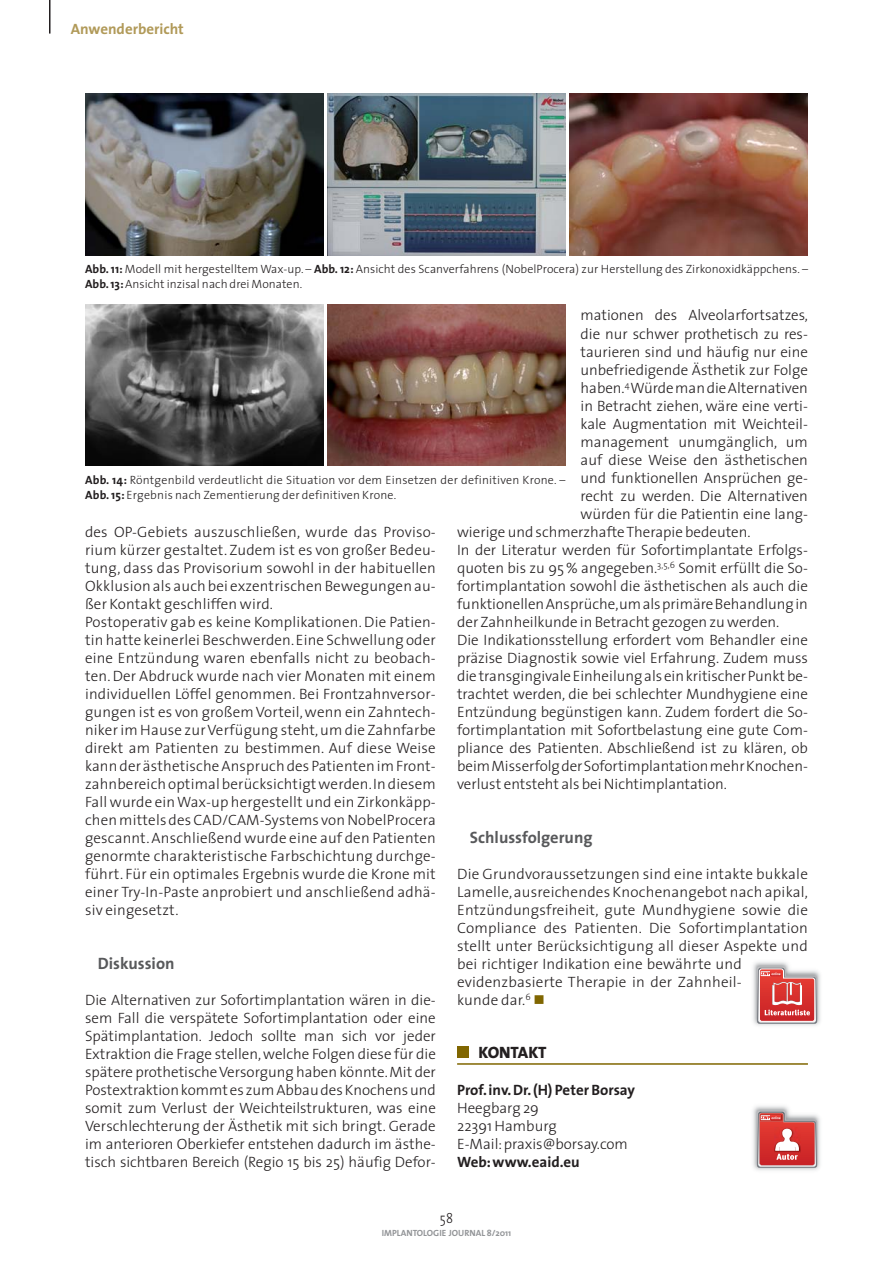
<style>
.page{position:relative;width:893px;height:1263px;background:#fff}
.page>*{position:absolute;margin:0;border:0;box-sizing:border-box;transform-origin:0 0}
.t1{font:700 16.5px "The Sans";color:#58595b}
.t2{font:800 16.5px "The Sans";letter-spacing:-.005em;color:#231f20}
.t3{font:300 15px/18px "The Sans";color:#231f20}
.t4{font:700 15px "The Sans";color:#231f20}
.t5{font:700 15px "The Sans";color:#b19a59}
.t6{font:300 14.25px "The Sans";color:#231f20;scale:.9 1}
.t7{font:300 12px/15px "The Sans";letter-spacing:.005em;color:#231f20}
.t8{font:700 9px "The Sans";color:#939598}
.s1{font-weight:700}
.s2{color:#806600}
</style>
<div class="page">
<hr style="left:49px;top:0;width:2px;height:34px;background:#231f20">
<img style="left:85px;top:94px;width:238px;height:161px">
<img style="left:327px;top:94px;width:239px;height:161px">
<img style="left:570px;top:94px;width:238px;height:161px">
<img style="left:85px;top:304px;width:238px;height:162px">
<img style="left:327px;top:304px;width:239px;height:162px">
<hr style="left:457px;top:1063px;width:351px;height:2px;background:#806600">
<div style="left:457px;top:1046px;width:11px;height:12px;background:#806600"></div>
<img style="left:753px;top:1106px;width:67px;height:65px">
<svg style="left:757px;top:1110px;width:60px;height:58px;background:#d16a6a"></svg>
<img style="left:753px;top:962px;width:68px;height:64px">
<svg style="left:757px;top:966px;width:60px;height:58px;background:#d67170"></svg>
<p class="t5" style="left:71px;top:21px;width:115px">Anwenderbericht</p>
<p class="t7" style="left:85px;top:263px;width:724px"><span class="s1">Abb. 11:</span> Modell mit hergestelltem Wax-up. – <span class="s1">Abb. 12:</span> Ansicht des Scanverfahrens (NobelProcera) zur Herstellung des Zirkonoxidkäppchens. –<br><span class="s1">Abb. 13:</span> Ansicht inzisal nach drei Monaten.</p>
<p class="t3" style="left:581px;top:308px;width:229px">mationen des Alveolarfortsatzes,</p>
<p class="t3" style="left:581px;top:326px;width:229px">die nur schwer prothetisch zu res-</p>
<p class="t3" style="left:581px;top:344px;width:229px">taurieren sind und häufig nur eine</p>
<p class="t3" style="left:581px;top:362px;width:229px">unbefriedigende Ästhetik zur Folge</p>
<p class="t3" style="left:581px;top:380px;width:229px">haben.<sup>4</sup>Würde man die Alternativen</p>
<p class="t3" style="left:581px;top:398px;width:229px">in Betracht ziehen, wäre eine verti-</p>
<p class="t3" style="left:581px;top:416px;width:229px">kale Augmentation mit Weichteil-</p>
<p class="t3" style="left:581px;top:434px;width:229px">management unumgänglich, um</p>
<p class="t3" style="left:581px;top:452px;width:229px">auf diese Weise den ästhetischen</p>
<p class="t3" style="left:581px;top:470px;width:229px">und funktionellen Ansprüchen ge-</p>
<p class="t3" style="left:581px;top:488px;width:229px">recht zu werden. Die Alternativen</p>
<p class="t3" style="left:581px;top:506px;width:229px">würden für die Patientin eine lang-</p>
<p class="t3" style="left:457px;top:524px;width:295px">wierige und schmerzhafte Therapie bedeuten.</p>
<p class="t3" style="left:457px;top:542px;width:352px">In der Literatur werden für Sofortimplantate Erfolgs-</p>
<p class="t3" style="left:457px;top:560px;width:352px">quoten bis zu 95 % angegeben.<sup>3,5,6</sup> Somit erfüllt die So-</p>
<p class="t3" style="left:457px;top:578px;width:352px">fortimplantation sowohl die ästhetischen als auch die</p>
<p class="t3" style="left:457px;top:596px;width:352px">funktionellen Ansprüche, um als primäre Behandlung in</p>
<p class="t3" style="left:457px;top:614px;width:324px">der Zahnheilkunde in Betracht gezogen zu werden.</p>
<p class="t3" style="left:457px;top:632px;width:352px">Die Indikationsstellung erfordert vom Behandler eine</p>
<p class="t3" style="left:457px;top:650px;width:352px">präzise Diagnostik sowie viel Erfahrung. Zudem muss</p>
<p class="t3" style="left:457px;top:668px;width:352px">die transgingivale Einheilung als ein kritischer Punkt be-</p>
<p class="t3" style="left:457px;top:686px;width:352px">trachtet werden, die bei schlechter Mundhygiene eine</p>
<p class="t3" style="left:457px;top:704px;width:352px">Entzündung begünstigen kann. Zudem fordert die So-</p>
<p class="t3" style="left:457px;top:722px;width:352px">fortimplantation mit Sofortbelastung eine gute Com-</p>
<p class="t3" style="left:457px;top:740px;width:352px">pliance des Patienten. Abschließend ist zu klären, ob</p>
<p class="t3" style="left:457px;top:758px;width:352px">beim Misserfolg der Sofortimplantation mehr Knochen-</p>
<p class="t3" style="left:457px;top:776px;width:271px">verlust entsteht als bei Nichtimplantation.</p>
<p class="t1" style="left:470px;top:828px;width:124px">Schlussfolgerung</p>
<p class="t3" style="left:457px;top:866px;width:352px">Die Grundvoraussetzungen sind eine intakte bukkale Lamelle, ausreichendes Knochenangebot nach apikal, Entzündungsfreiheit, gute Mundhygiene sowie die Compliance des Patienten. Die Sofortimplantation stellt unter Berücksichtigung all dieser Aspekte und bei richtiger Indikation eine bewährte und evidenzbasierte Therapie in der Zahnheil-<br>kunde dar.<sup>6</sup> <span class="s2">■</span></p>
<p class="t7" style="left:85px;top:473px;width:482px"><span class="s1">Abb. 14:</span> Röntgenbild verdeutlicht die Situation vor dem Einsetzen der definitiven Krone. –<br><span class="s1">Abb. 15:</span> Ergebnis nach Zementierung der definitiven Krone.</p>
<p class="t3" style="left:85px;top:524px;width:352px">des OP-Gebiets auszuschließen, wurde das Proviso&shy;rium kürzer gestaltet. Zudem ist es von großer Bedeu&shy;tung, dass das Provisorium sowohl in der habituellen Okklusion als auch bei exzentrischen Bewegungen au&shy;ßer Kontakt geschliffen wird.<br>Postoperativ gab es keine Komplikationen. Die Patien&shy;tin hatte keinerlei Beschwerden. Eine Schwellung oder eine Entzündung waren ebenfalls nicht zu beobach&shy;ten. Der Abdruck wurde nach vier Monaten mit einem individuellen Löffel genommen. Bei Frontzahnversor&shy;gungen ist es von großem Vorteil, wenn ein Zahntech&shy;niker im Hause zur Verfügung steht, um die Zahnfarbe direkt am Patienten zu bestimmen. Auf diese Weise kann der ästhetische Anspruch des Patienten im Front&shy;zahnbereich optimal berücksichtigt werden. In diesem Fall wurde ein Wax-up hergestellt und ein Zirkonkäpp&shy;chen mittels des CAD/CAM-Systems von NobelProcera gescannt. Anschließend wurde eine auf den Patienten genormte charakteristische Farbschichtung durchge&shy;führt. Für ein optimales Ergebnis wurde die Krone mit einer Try-In-Paste anprobiert und anschließend adhä&shy;siv eingesetzt.</p>
<p class="t1" style="left:98px;top:954px;width:78px">Diskussion</p>
<p class="t3" style="left:85px;top:992px;width:352px;text-align:justify">Die Alternativen zur Sofortimplantation wären in die&shy;sem Fall die verspätete Sofortimplantation oder eine Spätimplantation. Jedoch sollte man sich vor jeder Extraktion die Frage stellen, welche Folgen diese für die spätere prothetische Versorgung haben könnte. Mit der Postextraktion kommt es zum Abbau des Knochens und somit zum Verlust der Weichteilstrukturen, was eine Verschlechterung der Ästhetik mit sich bringt. Gerade im anterioren Oberkiefer entstehen dadurch im ästhe&shy;tisch sichtbaren Bereich (Regio 15 bis 25) häufig Defor-</p>
<p class="t2" style="left:478px;top:1044px;width:70px">KONTAKT</p>
<p class="t4" style="left:457px;top:1082px;width:179px">Prof. inv. Dr. (H) Peter Borsay</p>
<p class="t3" style="left:457px;top:1100px;width:172px">Heegbarg 29<br>22391 Hamburg<br>E-Mail: praxis@borsay.com</p>
<p class="t4" style="left:457px;top:1154px;width:124px">Web: www.eaid.eu</p>
<p class="t6" style="left:440px;top:1212px;width:16px">58</p>
<p class="t8" style="left:382px;top:1228px;width:131px">IMPLANTOLOGIE JOURNAL 8/2011</p>
</div>
